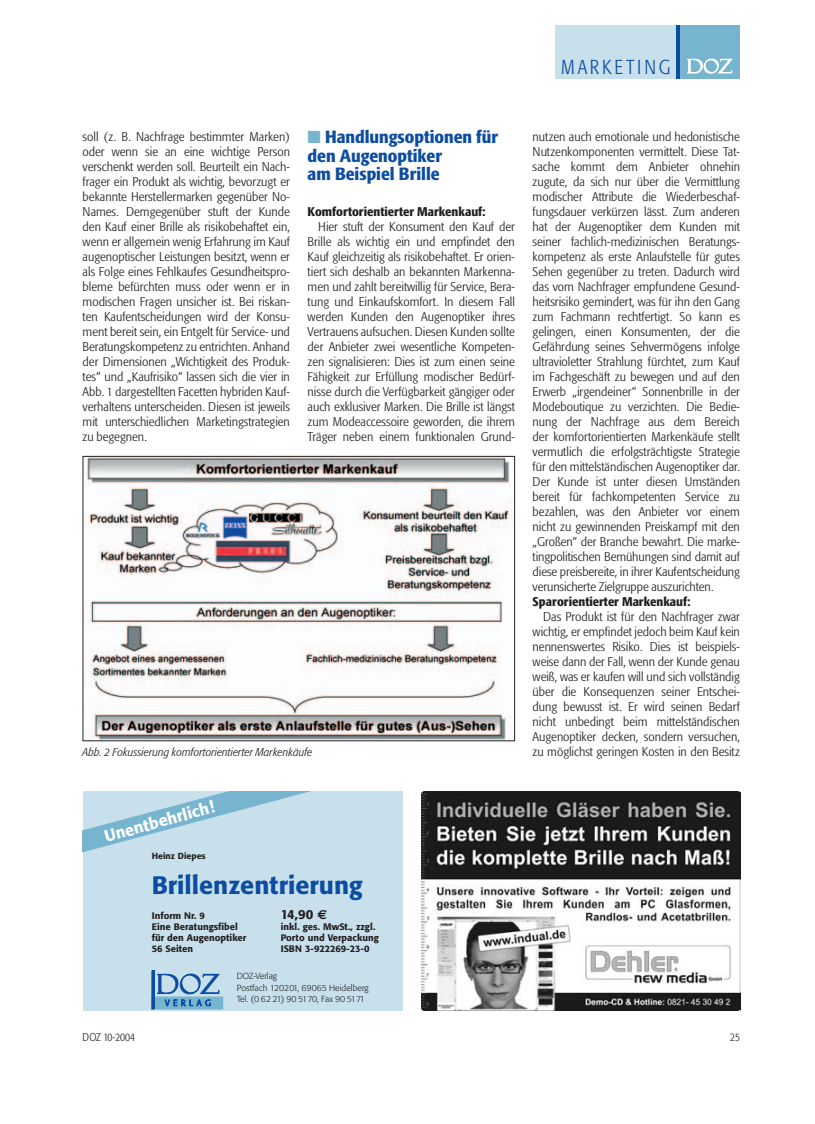
<style>
.page{position:relative;width:815px;height:1124px;background:#fff}
.page>*{position:absolute;margin:0;border:0;box-sizing:border-box;transform-origin:0 0}
.t1{font:500 25px "Formata BQ";color:#0d4da1}
.t2{font:300 20px "Formata Condensed BQ";letter-spacing:.145em;color:#0d4da1}
.t3{font:500 17.5px/18.8px "Formata Condensed BQ";color:#0d4da1;scale:1.1 1}
.t4{font:500 16.25px "Formata BQ";color:#fff}
.t5{font:500 13.12px "Formata BQ";color:#231f20}
.t6{font:300 12.5px/15px "Formata Condensed BQ";color:#231f20;text-align:justify;scale:1.1 1}
.t7{font:500 12.5px "Formata Condensed BQ";color:#231f20;scale:1.1 1}
.t8{font:italic 300 11.25px "Formata Condensed BQ";color:#231f20;scale:1.1 1}
.t9{font:300 11.25px "Formata Condensed BQ";color:#231f20}
.t10{font:500 9.38px/11.2px "Formata BQ";color:#231f20}
.t11{font:300 8.75px/11.2px "Formata BQ";color:#231f20}
.t12{font:500 8.75px "Formata BQ";color:#231f20}
.s1{color:#76b4cf}
.s2{font-family:"Euro Sans";font-weight:700}
</style>
<div class="page">
<div style="left:680px;top:26px;width:60px;height:53px;background:#76b4cf"></div>
<svg style="left:688px;top:59px;width:44px;height:14px"></svg>
<hr style="left:676px;top:26px;width:4px;height:53px;background:#0d4da1">
<div style="left:556px;top:26px;width:120px;height:53px;background:#c7e0ec"></div>
<img style="left:85px;top:458px;width:428px;height:281px">
<div style="left:83px;top:456px;width:432px;height:285px;border:1px solid #231f20"></div>
<div style="left:83px;top:791px;width:319px;height:220px;background:#c7e0ec"></div>
<svg style="left:83px;top:791px;width:228px;height:61px"></svg>
<svg style="left:154px;top:973px;width:67px;height:24px"></svg>
<svg style="left:154px;top:999px;width:67px;height:8px"></svg>
<div style="left:152px;top:997px;width:71px;height:12px;border:1px solid #76b4cf"></div>
<svg style="left:157px;top:974px;width:62px;height:32px"></svg>
<div style="left:152px;top:971px;width:2px;height:38px;border:1px solid #0d4da1"></div>
<img style="left:421px;top:791px;width:320px;height:220px">
<h2 class="t2" style="left:561px;top:58px;width:111px">MARKETING</h2>
<p class="t6" style="left:83px;top:130px;width:190px">soll (z. B. Nachfrage bestimmter Marken) oder wenn sie an eine wichtige Person verschenkt werden soll. Beurteilt ein Nach&shy;frager ein Produkt als wichtig, bevorzugt er bekannte Herstellermarken gegenüber No-Names. Demgegenüber stuft der Kunde den Kauf einer Brille als risikobehaftet ein, wenn er allgemein wenig Erfahrung im Kauf augenoptischer Leistungen besitzt, wenn er als Folge eines Fehlkaufes Gesundheitspro&shy;bleme befürchten muss oder wenn er in modischen Fragen unsicher ist. Bei riskan&shy;ten Kaufentscheidungen wird der Konsu&shy;ment bereit sein, ein Entgelt für Service- und Beratungskompetenz zu entrichten. Anhand der Dimensionen „Wichtigkeit des Produk&shy;tes“ und „Kaufrisiko“ lassen sich die vier in Abb. 1 dargestellten Facetten hybriden Kauf&shy;verhaltens unterscheiden. Diesen ist jeweils mit unterschiedlichen Marketingstrategien zu begegnen.</p>
<h3 class="t3" style="left:308px;top:128px;width:175px"><span class="s1">■</span> Handlungsoptionen für den Augenoptiker<br>am Beispiel Brille</h3>
<p class="t7" style="left:308px;top:206px;width:163px">Komfortorientierter Markenkauf:</p>
<p class="t6" style="left:308px;top:220px;width:190px;text-indent:11px">Hier stuft der Konsument den Kauf der Brille als wichtig ein und empfindet den Kauf gleichzeitig als risikobehaftet. Er orien&shy;tiert sich deshalb an bekannten Markenna&shy;men und zahlt bereitwillig für Service, Bera&shy;tung und Einkaufskomfort. In diesem Fall werden Kunden den Augenoptiker ihres Vertrauens aufsuchen. Diesen Kunden sollte der Anbieter zwei wesentliche Kompeten&shy;zen signalisieren: Dies ist zum einen seine Fähigkeit zur Erfüllung modischer Bedürf&shy;nisse durch die Verfügbarkeit gängiger oder auch exklusiver Marken. Die Brille ist längst zum Modeaccessoire geworden, die ihrem Träger neben einem funktionalen Grund-</p>
<p class="t8" style="left:83px;top:748px;width:210px">Abb. 2 Fokussierung komfortorientierter Markenkäufe</p>
<h3 class="t4" style="left:103px;top:830px;width:115px;rotate:-16deg">Unentbehrlich!</h3>
<p class="t12" style="left:152px;top:852px;width:56px">Heinz Diepes</p>
<h1 class="t1" style="left:152px;top:873px;width:212px">Brillenzentrierung</h1>
<p class="t10" style="left:152px;top:910px;width:96px">Inform Nr. 9<br>Eine Beratungsfibel für den Augenoptiker<br>56 Seiten</p>
<p class="t11" style="left:237px;top:971px;width:133px">DOZ-Verlag<br>Postfach 120201, 69065 Heidelberg<br>Tel. (0 62 21) 90 5170, Fax 90 5171</p>
<p class="t5" style="left:281px;top:908px;width:48px">14,90 <span class="s2">€</span></p>
<p class="t10" style="left:281px;top:921px;width:100px">inkl. ges. MwSt., zzgl.<br>Porto und Verpackung<br>ISBN 3-922269-23-0</p>
<p class="t6" style="left:533px;top:130px;width:190px">nutzen auch emotionale und hedonistische Nutzenkomponenten vermittelt. Diese Tat&shy;sache kommt dem Anbieter ohnehin zugute, da sich nur über die Vermittlung modischer Attribute die Wiederbeschaf&shy;fungsdauer verkürzen lässt. Zum anderen hat der Augenoptiker dem Kunden mit seiner fachlich-medizinischen Beratungs&shy;kompetenz als erste Anlaufstelle für gutes Sehen gegenüber zu treten. Dadurch wird das vom Nachfrager empfundene Gesund&shy;heitsrisiko gemindert, was für ihn den Gang zum Fachmann rechtfertigt. So kann es gelingen, einen Konsumenten, der die Gefährdung seines Sehvermögens infolge ultravioletter Strahlung fürchtet, zum Kauf im Fachgeschäft zu bewegen und auf den Erwerb „irgendeiner“ Sonnenbrille in der Modeboutique zu verzichten. Die Bedie&shy;nung der Nachfrage aus dem Bereich der komfortorientierten Markenkäufe stellt vermutlich die erfolgsträchtigste Strategie für den mittelständischen Augenoptiker dar.<br>Der Kunde ist unter diesen Umständen bereit für fachkompetenten Service zu bezahlen, was den Anbieter vor einem nicht zu gewinnenden Preiskampf mit den „Großen“ der Branche bewahrt. Die marke&shy;tingpolitischen Bemühungen sind damit auf diese preisbereite, in ihrer Kaufentscheidung verunsicherte Zielgruppe auszurichten.</p>
<p class="t7" style="left:533px;top:596px;width:145px">Sparorientierter Markenkauf:</p>
<p class="t6" style="left:533px;top:610px;width:190px;text-indent:11px">Das Produkt ist für den Nachfrager zwar wichtig, er empfindet jedoch beim Kauf kein nennenswertes Risiko. Dies ist beispiels&shy;weise dann der Fall, wenn der Kunde genau weiß, was er kaufen will und sich vollständig über die Konsequenzen seiner Entschei&shy;dung bewusst ist. Er wird seinen Bedarf nicht unbedingt beim mittelständischen Augenoptiker decken, sondern versuchen, zu möglichst geringen Kosten in den Besitz</p>
<p class="t9" style="left:83px;top:1032px;width:54px">DOZ 10-2004</p>
<p class="t9" style="left:730px;top:1032px;width:11px">25</p>
</div>
